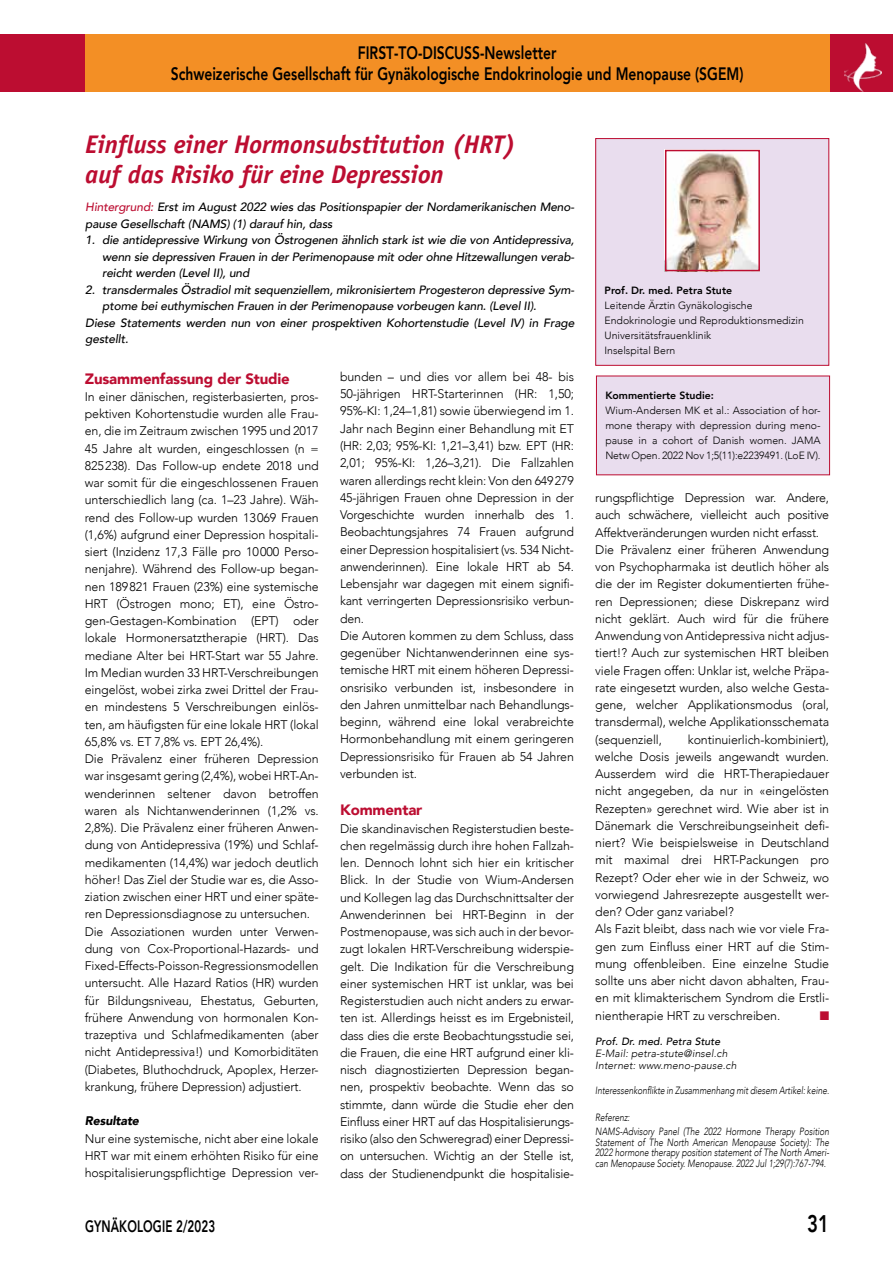
<style>
.page{position:relative;width:893px;height:1263px;background:#fff}
.page>*{position:absolute;margin:0;border:0;box-sizing:border-box;transform-origin:0 0}
.t1{font:italic 700 25.5px/30px "Officina Sans";letter-spacing:-.005em;color:#bc0d31}
.t2{font:800 24px "Avenir";color:#000;scale:.77 1}
.t3{font:800 18px/21px "Avenir";color:#000;text-align:center;scale:.77 1}
.t4{font:800 16.5px "Avenir";letter-spacing:.01em;color:#000;scale:.7 1}
.t5{font:900 15px "Avenir";letter-spacing:-.01em;color:#bc0d31}
.t6{font:300 12.45px/17.2px "Avenir";letter-spacing:-.01em;color:#000}
.t7{font:italic 900 12.45px "Avenir";letter-spacing:-.01em;color:#000}
.t8{font:12.45px "Zapf Dingbats";color:#bc0d31}
.t9{font:italic 500 12px/16.5px "Avenir";letter-spacing:-.01em;color:#000}
.t10{font:italic 300 10.5px/10.5px "Avenir";color:#000;scale:.8 1}
.t11{font:300 10.5px/15px "Avenir";color:#000}
.t12{font:italic 300 10.5px/12px "Avenir";color:#000}
.t13{font:800 10.5px "Avenir";color:#000}
.t14{font:italic 500 10.5px "Avenir";letter-spacing:.01em;color:#000}
.s1{color:#bc0d31}
</style>
<div class="page">
<div style="left:0;top:34px;width:85px;height:58px;background:#bc0d31"></div>
<div style="left:829px;top:34px;width:64px;height:58px;background:#bc0d31"></div>
<img style="left:844px;top:43px;width:38px;height:48px">
<div style="left:85px;top:34px;width:744px;height:58px;background:#f38f25"></div>
<div style="left:596px;top:139px;width:233px;height:226px;background:#e9ddee"></div>
<div style="left:595px;top:138px;width:234px;height:228px;border:1px solid #bc0d31"></div>
<img style="left:668px;top:153px;width:89px;height:115px">
<div style="left:665px;top:150px;width:95px;height:121px;border:2px solid #bc0d31"></div>
<div style="left:596px;top:376px;width:234px;height:99px;background:#e9ddee"></div>
<div style="left:596px;top:376px;width:234px;height:99px;border:1px solid #bc0d31"></div>
<h3 class="t3" style="left:171px;top:43px;width:745px">FIRST-TO-DISCUSS-Newsletter<br>Schweizerische Gesellschaft für Gynäkologische Endokrinologie und Menopause (SGEM)</h3>
<h1 class="t1" style="left:85px;top:129px;width:432px">Einfluss einer Hormonsubstitution (HRT) auf das Risiko für eine Depression</h1>
<p class="t9" style="left:85px;top:199px;width:491px"><span class="s1">Hintergrund:</span> Erst im August 2022 wies das Positionspapier der Nordamerikanischen Meno&shy;pause Gesellschaft (NAMS) (1) darauf hin, dass</p>
<p class="t9" style="left:102px;top:232px;width:474px;text-align:justify;text-indent:-17px">1. die antidepressive Wirkung von Östrogenen ähnlich stark ist wie die von Antidepressiva, wenn sie depressiven Frauen in der Perimenopause mit oder ohne Hitzewallungen verab&shy;reicht werden (Level II), und</p>
<p class="t9" style="left:85px;top:281px;width:491px">2. transdermales Östradiol mit sequenziellem, mikronisiertem Progesteron depressive Sym-</p>
<p class="t9" style="left:102px;top:298px;width:436px">ptome bei euthymischen Frauen in der Perimenopause vorbeugen kann. (Level II).</p>
<p class="t9" style="left:85px;top:314px;width:491px">Diese Statements werden nun von einer prospektiven Kohortenstudie (Level IV) in Frage</p>
<p class="t9" style="left:85px;top:331px;width:45px">gestellt.</p>
<p class="t5" style="left:85px;top:365px;width:207px">Zusammenfassung der Studie</p>
<p class="t6" style="left:85px;top:388px;width:235px">In einer dänischen, registerbasierten, pros&shy;pektiven Kohortenstudie wurden alle Frau&shy;en, die im Zeitraum zwischen 1995 und 2017<br>45 Jahre alt wurden, eingeschlossen (n = 825238). Das Follow-up endete 2018 und war somit für die eingeschlossenen Frauen unterschiedlich lang (ca. 1–23 Jahre). Wäh&shy;rend des Follow-up wurden 13069 Frauen (1,6%) aufgrund einer Depression hospitali&shy;siert (Inzidenz 17,3 Fälle pro 10000 Perso&shy;nenjahre). Während des Follow-up began&shy;nen 189821 Frauen (23%) eine systemische HRT (Östrogen mono; ET), eine Östro&shy;gen-Gestagen-Kombination (EPT) oder lokale Hormonersatztherapie (HRT). Das mediane Alter bei HRT-Start war 55 Jahre.<br>Im Median wurden 33 HRT-Verschreibungen eingelöst, wobei zirka zwei Drittel der Frau&shy;en mindestens 5 Verschreibungen einlös&shy;ten, am häufigsten für eine lokale HRT (lokal 65,8% vs. ET 7,8% vs. EPT 26,4%).<br>Die Prävalenz einer früheren Depression war insgesamt gering (2,4%), wobei HRT-An&shy;wenderinnen seltener davon betroffen waren als Nichtanwenderinnen (1,2% vs.<br>2,8%). Die Prävalenz einer früheren Anwen&shy;dung von Antidepressiva (19%) und Schlaf&shy;medikamenten (14,4%) war jedoch deutlich höher! Das Ziel der Studie war es, die Asso&shy;ziation zwischen einer HRT und einer späte&shy;ren Depressionsdiagnose zu untersuchen.<br>Die Assoziationen wurden unter Verwen&shy;dung von Cox-Proportional-Hazards- und Fixed-Effects-Poisson-Regressionsmodellen untersucht. Alle Hazard Ratios (HR) wurden für Bildungsniveau, Ehestatus, Geburten, frühere Anwendung von hormonalen Kon&shy;trazeptiva und Schlafmedikamenten (aber nicht Antidepressiva!) und Komorbiditäten (Diabetes, Bluthochdruck, Apoplex, Herzer&shy;krankung, frühere Depression) adjustiert.</p>
<p class="t7" style="left:85px;top:1111px;width:56px">Resultate</p>
<p class="t6" style="left:85px;top:1130px;width:235px;text-align:justify">Nur eine systemische, nicht aber eine lokale HRT war mit einem erhöhten Risiko für eine hospitalisierungspflichtige Depression ver-</p>
<p class="t6" style="left:340px;top:368px;width:235px">bunden – und dies vor allem bei 48- bis 50-jährigen HRT-Starterinnen (HR: 1,50; 95%-KI: 1,24–1,81) sowie überwiegend im 1.<br>Jahr nach Beginn einer Behandlung mit ET (HR: 2,03; 95%-KI: 1,21–3,41) bzw. EPT (HR:<br>2,01; 95%-KI: 1,26–3,21). Die Fallzahlen waren allerdings recht klein: Von den 649279<br>45-jährigen Frauen ohne Depression in der Vorgeschichte wurden innerhalb des 1.<br>Beobachtungsjahres 74 Frauen aufgrund einer Depression hospitalisiert (vs. 534 Nicht&shy;anwenderinnen). Eine lokale HRT ab 54.<br>Lebensjahr war dagegen mit einem signifi&shy;kant verringerten Depressionsrisiko verbun&shy;den.<br>Die Autoren kommen zu dem Schluss, dass gegenüber Nichtanwenderinnen eine sys&shy;temische HRT mit einem höheren Depressi&shy;onsrisiko verbunden ist, insbesondere in den Jahren unmittelbar nach Behandlungs&shy;beginn, während eine lokal verabreichte Hormonbehandlung mit einem geringeren Depressionsrisiko für Frauen ab 54 Jahren verbunden ist.</p>
<p class="t5" style="left:340px;top:797px;width:84px">Kommentar</p>
<p class="t6" style="left:340px;top:820px;width:235px;text-align:justify">Die skandinavischen Registerstudien beste&shy;chen regelmässig durch ihre hohen Fallzah&shy;len. Dennoch lohnt sich hier ein kritischer Blick. In der Studie von Wium-Andersen und Kollegen lag das Durchschnittsalter der Anwenderinnen bei HRT-Beginn in der Postmenopause, was sich auch in der bevor&shy;zugt lokalen HRT-Verschreibung widerspie&shy;gelt. Die Indikation für die Verschreibung einer systemischen HRT ist unklar, was bei Registerstudien auch nicht anders zu erwar&shy;ten ist. Allerdings heisst es im Ergebnisteil, dass dies die erste Beobachtungsstudie sei, die Frauen, die eine HRT aufgrund einer kli&shy;nisch diagnostizierten Depression began&shy;nen, prospektiv beobachte. Wenn das so stimmte, dann würde die Studie eher den Einfluss einer HRT auf das Hospitalisierungs&shy;risiko (also den Schweregrad) einer Depressi&shy;on untersuchen. Wichtig an der Stelle ist, dass der Studienendpunkt die hospitalisie-</p>
<p class="t13" style="left:605px;top:282px;width:129px">Prof. Dr. med. Petra Stute</p>
<p class="t11" style="left:605px;top:298px;width:201px">Leitende Ärztin Gynäkologische<br>Endokrinologie und Reproduktionsmedizin<br>Universitätsfrauenklinik<br>Inselspital Bern</p>
<p class="t13" style="left:605px;top:387px;width:110px">Kommentierte Studie:</p>
<p class="t11" style="left:605px;top:402px;width:217px;text-align:justify">Wium-Andersen MK et al.: Association of hor&shy;mone therapy with depression during meno&shy;pause in a cohort of Danish women. JAMA Netw Open. 2022 Nov 1;5(11):e2239491. (LoE IV).</p>
<p class="t6" style="left:595px;top:489px;width:235px">rungspflichtige Depression war. Andere, auch schwächere, vielleicht auch positive Affektveränderungen wurden nicht erfasst.<br>Die Prävalenz einer früheren Anwendung von Psychopharmaka ist deutlich höher als die der im Register dokumentierten frühe&shy;ren Depressionen; diese Diskrepanz wird nicht geklärt. Auch wird für die frühere Anwendung von Antidepressiva nicht adjus&shy;tiert!? Auch zur systemischen HRT bleiben viele Fragen offen: Unklar ist, welche Präpa&shy;rate eingesetzt wurden, also welche Gesta&shy;gene, welcher Applikationsmodus (oral, transdermal), welche Applikationsschemata (sequenziell,</p>
<p class="t6" style="left:595px;top:731px;width:235px;text-indent:93px">kontinuierlich-kombiniert), welche Dosis jeweils angewandt wurden.<br>Ausserdem wird die HRT-Therapiedauer nicht angegeben, da nur in «eingelösten Rezepten» gerechnet wird. Wie aber ist in Dänemark die Verschreibungseinheit defi&shy;niert? Wie beispielsweise in Deutschland mit maximal drei HRT-Packungen pro Rezept? Oder eher wie in der Schweiz, wo vorwiegend Jahresrezepte ausgestellt wer&shy;den? Oder ganz variabel?<br>Als Fazit bleibt, dass nach wie vor viele Fra&shy;gen zum Einfluss einer HRT auf die Stim&shy;mung offenbleiben. Eine einzelne Studie sollte uns aber nicht davon abhalten, Frau&shy;en mit klimakterischem Syndrom die Erstli&shy;nientherapie HRT zu verschreiben.</p>
<p class="t8" style="left:820px;top:1009px;width:11px">■</p>
<p class="t14" style="left:595px;top:1035px;width:127px">Prof. Dr. med. Petra Stute</p>
<p class="t12" style="left:595px;top:1047px;width:143px">E-Mail: petra-stute@insel.ch<br>Internet: www.meno-pause.ch</p>
<p class="t10" style="left:595px;top:1085px;width:294px">Interessenkonflikte in Zusammenhang mit diesem Artikel: keine.</p>
<p class="t10" style="left:595px;top:1111px;width:294px;line-height:14px">Referenz:<br>NAMS-Advisory Panel (The 2022 Hormone Therapy Position</p>
<p class="t10" style="left:595px;top:1137px;width:294px;text-align:justify">Statement of The North American Menopause Society): The 2022 hormone therapy position statement of The North Ameri&shy;can Menopause Society. Menopause. 2022 Jul 1;29(7):767-794.</p>
<h3 class="t4" style="left:85px;top:1213px;width:188px">GYNÄKOLOGIE 2/2023</h3>
<h2 class="t2" style="left:807px;top:1205px;width:30px">31</h2>
</div>
